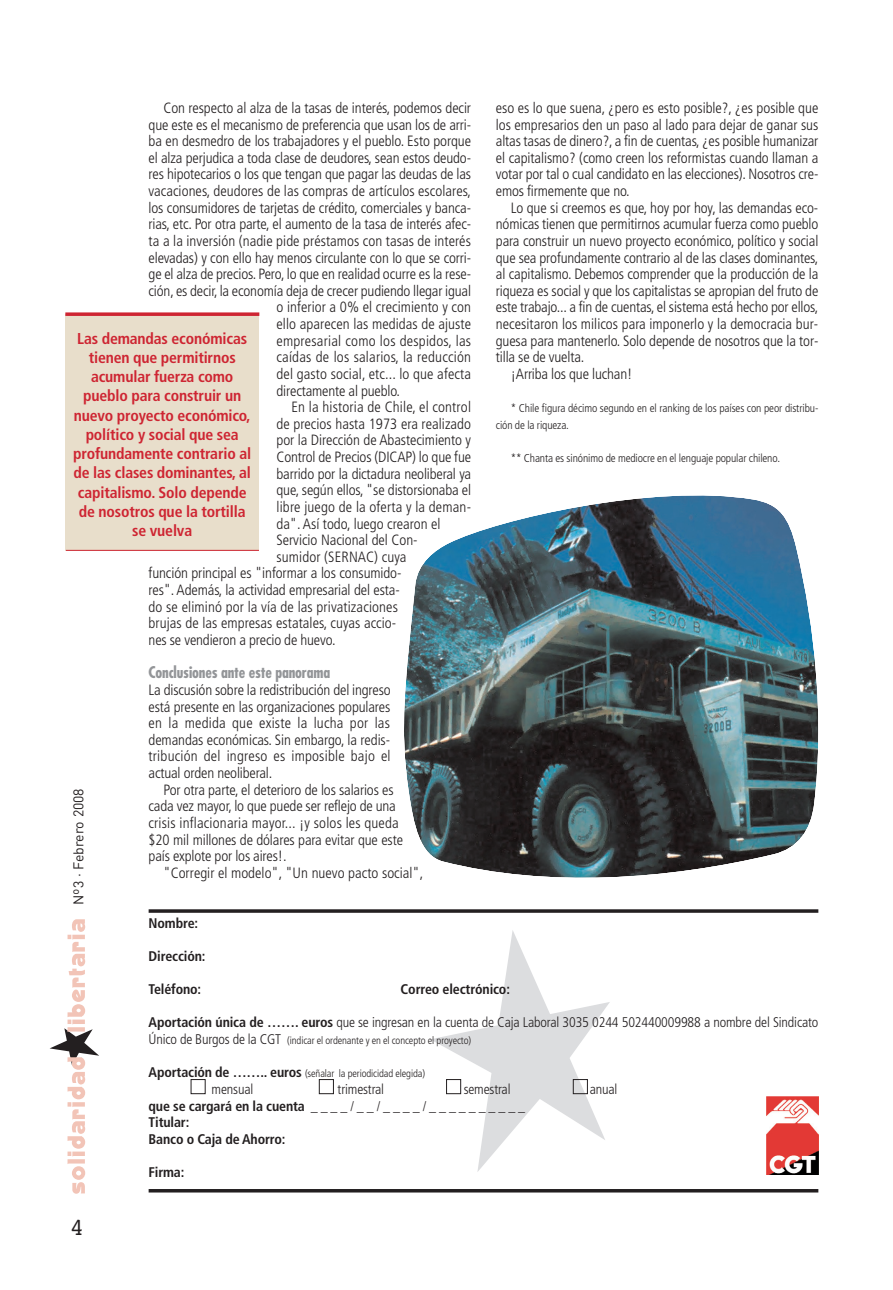
<style>
.page{position:relative;width:893px;height:1290px;background:#fff}
.page>*{position:absolute;margin:0;border:0;box-sizing:border-box;transform-origin:0 0}
.t1{font:24.5px "Courier";color:#231f20}
.t2{font:700 condensed 15.75px/19.2px "Frutiger";letter-spacing:-.01em;color:#ce2532;text-align:center}
.t3{font:700 condensed 15.75px "Futura";letter-spacing:-.01em;color:#939598}
.t4{font:300 condensed 14.88px/16.6px "Frutiger";letter-spacing:-.01em;color:#231f20;text-align:justify}
.t5{font:300 condensed 14.88px "Frutiger";letter-spacing:.01em;color:#231f20}
.t6{font:300 condensed 14.88px "Frutiger";letter-spacing:.015em;color:#231f20}
.t7{font:300 condensed 14px "Frutiger";letter-spacing:-.01em;color:#231f20}
.t8{font:700 condensed 14px/16.6px "Frutiger";letter-spacing:-.01em;color:#231f20}
.t9{font:14px "DIN";color:#231f20}
.t10{font:300 condensed 11.38px/16.6px "Frutiger";letter-spacing:-.01em;color:#231f20}
.t11{font:300 condensed 10.5px "Frutiger";letter-spacing:-.01em;color:#231f20}
.s1{font-weight:700}
.s2{font-size:14px}
.s3{font-weight:700;font-size:14px}
.s4{font-weight:300}
</style>
<div class="page">
<svg style="left:50px;top:919px;width:49px;height:275px"></svg>
<div style="left:65px;top:314px;width:194px;height:236px;background:#e8decb"></div>
<svg style="left:65px;top:312px;width:194px;height:4px"></svg>
<hr style="left:66px;top:550px;width:193px;height:1px;background:#ce2532">
<svg style="left:149px;top:909px;width:669px;height:4px;background:#3e3a3b"></svg>
<hr style="left:149px;top:1189px;width:669px;height:3px;background:#231f20">
<svg style="left:191px;top:930px;width:419px;height:242px"></svg>
<img style="left:766px;top:1097px;width:52px;height:78px">
<img style="left:404px;top:495px;width:415px;height:383px">
<p class="t4" style="left:163px;top:101px;width:309px">Con respecto al alza de la tasas de interés, podemos decir</p>
<p class="t4" style="left:149px;top:117px;width:324px">que este es el mecanismo de preferencia que usan los de arri-</p>
<p class="t4" style="left:149px;top:134px;width:324px">ba en desmedro de los trabajadores y el pueblo. Esto porque</p>
<p class="t4" style="left:149px;top:150px;width:324px">el alza perjudica a toda clase de deudores, sean estos deudo-</p>
<p class="t4" style="left:149px;top:167px;width:324px">res hipotecarios o los que tengan que pagar las deudas de las</p>
<p class="t4" style="left:149px;top:184px;width:324px">vacaciones, deudores de las compras de artículos escolares,</p>
<p class="t4" style="left:149px;top:200px;width:324px">los consumidores de tarjetas de crédito, comerciales y banca-</p>
<p class="t4" style="left:149px;top:217px;width:324px">rias, etc. Por otra parte, el aumento de la tasa de interés afec-</p>
<p class="t4" style="left:149px;top:234px;width:324px">ta a la inversión (nadie pide préstamos con tasas de interés</p>
<p class="t4" style="left:149px;top:250px;width:324px">elevadas) y con ello hay menos circulante con lo que se corri-</p>
<p class="t4" style="left:149px;top:267px;width:324px">ge el alza de precios. Pero, lo que en realidad ocurre es la rese-</p>
<p class="t4" style="left:149px;top:283px;width:324px">ción, es decir, la economía deja de crecer pudiendo llegar igual</p>
<p class="t4" style="left:277px;top:300px;width:196px">o inferior a 0% el crecimiento y con</p>
<p class="t4" style="left:277px;top:317px;width:196px">ello aparecen las medidas de ajuste</p>
<p class="t6" style="left:277px;top:334px;width:196px">empresarial como los despidos, las</p>
<p class="t6" style="left:277px;top:351px;width:196px">caídas de los salarios, la reducción</p>
<p class="t5" style="left:277px;top:368px;width:196px">del gasto social, etc... lo que afecta</p>
<p class="t4" style="left:277px;top:383px;width:125px">directamente al pueblo.</p>
<p class="t6" style="left:291px;top:401px;width:181px">En la historia de Chile, el control</p>
<p class="t4" style="left:277px;top:416px;width:196px">de precios hasta 1973 era realizado</p>
<p class="t4" style="left:277px;top:433px;width:196px">por la Dirección de Abastecimiento y</p>
<p class="t4" style="left:277px;top:450px;width:196px">Control de Precios (DICAP) lo que fue</p>
<p class="t4" style="left:277px;top:466px;width:196px">barrido por la dictadura neoliberal ya</p>
<p class="t4" style="left:277px;top:483px;width:196px">que, según ellos, "se distorsionaba el</p>
<p class="t5" style="left:277px;top:501px;width:196px">libre juego de la oferta y la deman-</p>
<p class="t4" style="left:277px;top:516px;width:166px">da". Así todo, luego crearon el</p>
<p class="t4" style="left:277px;top:533px;width:143px">Servicio Nacional del Con-</p>
<p class="t5" style="left:277px;top:551px;width:131px">sumidor (SERNAC) cuya</p>
<p class="t4" style="left:149px;top:566px;width:254px">función principal es "informar a los consumido-</p>
<p class="t4" style="left:149px;top:583px;width:253px">res". Además, la actividad empresarial del esta-</p>
<p class="t5" style="left:149px;top:600px;width:251px">do se eliminó por la vía de las privatizaciones</p>
<p class="t4" style="left:149px;top:616px;width:249px">brujas de las empresas estatales, cuyas accio-</p>
<p class="t4" style="left:149px;top:633px;width:188px">nes se vendieron a precio de huevo.</p>
<p class="t3" style="left:149px;top:665px;width:183px">Conclusiones ante este panorama</p>
<p class="t4" style="left:149px;top:682px;width:244px">La discusión sobre la redistribución del ingreso está presente en las organizaciones populares en la medida que existe la lucha por las demandas económicas. Sin embargo, la redis&shy;tribución del ingreso es imposible bajo el actual orden neoliberal.</p>
<p class="t4" style="left:149px;top:782px;width:256px;text-align:left;text-indent:15px">Por otra parte, el deterioro de los salarios es cada vez mayor, lo que puede ser reflejo de una crisis inflacionaria mayor... ¡y solos les queda $20 mil millones de dólares para evitar que este país explote por los aires!.</p>
<p class="t4" style="left:163px;top:865px;width:261px">"Corregir el modelo", "Un nuevo pacto social",</p>
<p class="t2" style="left:73px;top:330px;width:179px">Las demandas económicas tienen que permitirnos acumular fuerza como pueblo para construir un nuevo proyecto económico, político y social que sea profundamente contrario al de las clases dominantes, al capitalismo. Solo depende de nosotros que la tortilla se vuelva</p>
<p class="t9" style="left:74px;top:905px;width:118px;rotate:-90deg">Nº3 · Febrero 2008</p>
<p class="t4" style="left:496px;top:101px;width:324px">eso es lo que suena, ¿pero es esto posible?, ¿es posible que los empresarios den un paso al lado para dejar de ganar sus altas tasas de dinero?, a fin de cuentas, ¿es posible humanizar el capitalismo? (como creen los reformistas cuando llaman a votar por tal o cual candidato en las elecciones). Nosotros cre&shy;emos firmemente que no.</p>
<p class="t4" style="left:511px;top:200px;width:309px">Lo que si creemos es que, hoy por hoy, las demandas eco-</p>
<p class="t4" style="left:496px;top:217px;width:324px">nómicas tienen que permitirnos acumular fuerza como pueblo</p>
<p class="t4" style="left:496px;top:234px;width:324px">para construir un nuevo proyecto económico, político y social</p>
<p class="t4" style="left:496px;top:250px;width:324px">que sea profundamente contrario al de las clases dominantes,</p>
<p class="t4" style="left:496px;top:267px;width:324px">al capitalismo. Debemos comprender que la producción de la</p>
<p class="t4" style="left:496px;top:283px;width:324px">riqueza es social y que los capitalistas se apropian del fruto de</p>
<p class="t4" style="left:496px;top:300px;width:324px">este trabajo... a fin de cuentas, el sistema está hecho por ellos,</p>
<p class="t4" style="left:496px;top:317px;width:324px">necesitaron los milicos para imponerlo y la democracia bur-</p>
<p class="t4" style="left:496px;top:333px;width:324px">guesa para mantenerlo. Solo depende de nosotros que la tor-</p>
<p class="t4" style="left:496px;top:350px;width:90px">tilla se de vuelta.</p>
<p class="t4" style="left:511px;top:367px;width:123px">¡Arriba los que luchan!</p>
<p class="t10" style="left:496px;top:401px;width:324px;text-indent:15px">* Chile figura décimo segundo en el ranking de los países con peor distribu&shy;ción de la riqueza.</p>
<p class="t10" style="left:511px;top:451px;width:271px">** Chanta es sinónimo de mediocre en el lenguaje popular chileno.</p>
<h1 class="t1" style="left:70px;top:1216px;width:16px">4</h1>
<p class="t8" style="left:149px;top:915px;width:51px">Nombre:</p>
<p class="t8" style="left:149px;top:949px;width:58px">Dirección:</p>
<p class="t8" style="left:149px;top:982px;width:54px">Teléfono:</p>
<p class="t8" style="left:401px;top:982px;width:111px">Correo electrónico:</p>
<p class="t7" style="left:149px;top:1017px;width:671px"><span class="s1">Aportación única de ……. euros</span> que se ingresan en la cuenta de Caja Laboral 3035 0244 502440009988 a nombre del Sindicato</p>
<p class="t11" style="left:149px;top:1036px;width:324px"><span class="s2">Único de Burgos de la CGT</span> (indicar el ordenante y en el concepto el proyecto)</p>
<p class="t11" style="left:149px;top:1069px;width:278px"><span class="s3">Aportación de …….. euros</span> (señalar la periodicidad elegida)</p>
<p class="t7" style="left:212px;top:1083px;width:43px">mensual</p>
<p class="t7" style="left:338px;top:1083px;width:48px">trimestral</p>
<p class="t7" style="left:464px;top:1083px;width:48px">semestral</p>
<p class="t7" style="left:590px;top:1083px;width:29px">anual</p>
<p class="t8" style="left:149px;top:1098px;width:378px">que se cargará en la cuenta <span class="s4">_ _ _ _ / _ _ / _ _ _ _ / _ _ _ _ _ _ _ _ _ _<br></span>Titular:<br>Banco o Caja de Ahorro:</p>
<p class="t8" style="left:149px;top:1165px;width:37px">Firma:</p>
</div>
